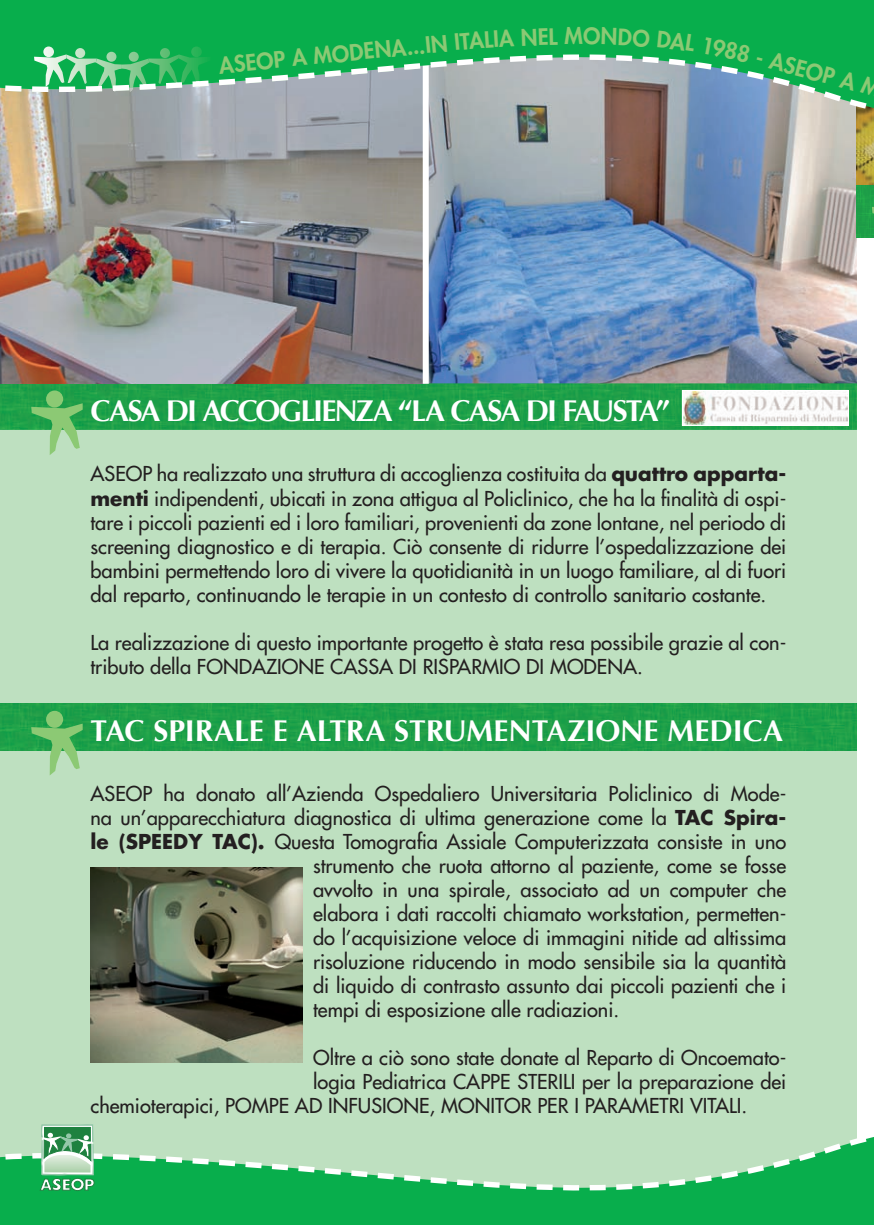
<style>
.page{position:relative;width:874px;height:1225px;background:#fff}
.page>*{position:absolute;margin:0;border:0;box-sizing:border-box;transform-origin:0 0}
.t1{font:700 30px "Optima";letter-spacing:-.005em;color:#fff}
.t2{font:700 30px "Optima";letter-spacing:-.065em;color:#fff}
.t3{font:800 22px "Futura Std";color:#8cc974}
.t4{font:500 20px/24px "Futura Std";color:#231f20;text-align:justify}
.s1{font-weight:700}
</style>
<div class="page">
<div style="left:0;top:0;width:856px;height:1225px;background:#bee0c0"></div>
<img style="left:428px;top:154px;width:428px;height:229px">
<img style="left:0;top:383px;width:856px;height:47px">
<img style="left:0;top:703px;width:856px;height:47px">
<div style="left:46px;top:390px;width:17px;height:17px;background:#8cc974;border-radius:50%"></div>
<svg style="left:31px;top:403px;width:52px;height:52px"></svg>
<div style="left:46px;top:711px;width:17px;height:17px;background:#8cc974;border-radius:50%"></div>
<svg style="left:31px;top:723px;width:52px;height:52px"></svg>
<img style="left:0;top:154px;width:422px;height:230px">
<img style="left:856px;top:154px;width:17px;height:83px">
<svg style="left:871px;top:203px;width:2px;height:35px"></svg>
<div style="left:422px;top:0;width:6px;height:384px;background:#fff"></div>
<img style="left:90px;top:867px;width:212px;height:195px">
<div style="left:681px;top:390px;width:167px;height:36px;background:#fff"></div>
<img style="left:683px;top:391px;width:164px;height:33px">
<svg style="left:0;top:147px;width:873px;height:7px;background:#9da0a1"></svg>
<svg style="left:135px;top:1091px;width:738px;height:134px"></svg>
<svg style="left:135px;top:1145px;width:691px;height:74px"></svg>
<svg style="left:817px;top:1097px;width:56px;height:68px"></svg>
<svg style="left:0;top:1124px;width:135px;height:101px"></svg>
<svg style="left:0;top:0;width:874px;height:147px;background:#59ac7e"></svg>
<p class="t3" style="left:218px;top:56px;width:243px;rotate:-6deg">ASEOP A MODENA...IN I</p>
<p class="t3" style="left:564px;top:26px;width:20px">M</p>
<p class="t3" style="left:727px;top:39px;width:85px;rotate:14deg">88 - ASE</p>
<h1 class="t2" style="left:90px;top:394px;width:580px">CASA DI ACCOGLIENZA “LA CASA DI FAUSTA”</h1>
<p class="t4" style="left:90px;top:463px;width:697px">ASEOP ha realizzato una struttura di accoglienza costituita da <span class="s1">quattro apparta&shy;menti</span> indipendenti, ubicati in zona attigua al Policlinico, che ha la finalità di ospi&shy;tare i piccoli pazienti ed i loro familiari, provenienti da zone lontane, nel periodo di screening diagnostico e di terapia. Ciò consente di ridurre l’ospedalizzazione dei bambini permettendo loro di vivere la quotidianità in un luogo familiare, al di fuori dal reparto, continuando le terapie in un contesto di controllo sanitario costante.</p>
<p class="t4" style="left:90px;top:631px;width:697px">La realizzazione di questo importante progetto è stata resa possibile grazie al con&shy;tributo della FONDAZIONE CASSA DI RISPARMIO DI MODENA.</p>
<h1 class="t1" style="left:90px;top:713px;width:693px">TAC SPIRALE E ALTRA STRUMENTAZIONE MEDICA</h1>
<p class="t4" style="left:90px;top:783px;width:697px">ASEOP ha donato all’Azienda Ospedaliero Universitaria Policlinico di Mode-</p>
<p class="t4" style="left:90px;top:807px;width:697px">na un’apparecchiatura diagnostica di ultima generazione come la <span class="s1">TAC Spira-</span></p>
<p class="t4" style="left:90px;top:831px;width:697px"><span class="s1">le (SPEEDY TAC).</span> Questa Tomografia Assiale Computerizzata consiste in uno</p>
<p class="t4" style="left:313px;top:855px;width:474px">strumento che ruota attorno al paziente, come se fosse</p>
<p class="t4" style="left:313px;top:879px;width:474px">avvolto in una spirale, associato ad un computer che</p>
<p class="t4" style="left:313px;top:903px;width:474px">elabora i dati raccolti chiamato workstation, permetten-</p>
<p class="t4" style="left:313px;top:927px;width:474px">do l’acquisizione veloce di immagini nitide ad altissima</p>
<p class="t4" style="left:313px;top:951px;width:474px">risoluzione riducendo in modo sensibile sia la quantità</p>
<p class="t4" style="left:313px;top:975px;width:474px">di liquido di contrasto assunto dai piccoli pazienti che i</p>
<p class="t4" style="left:313px;top:999px;width:307px">tempi di esposizione alle radiazioni.</p>
<p class="t4" style="left:313px;top:1047px;width:474px">Oltre a ciò sono state donate al Reparto di Oncoemato-</p>
<p class="t4" style="left:313px;top:1071px;width:474px">logia Pediatrica CAPPE STERILI per la preparazione dei</p>
<p class="t4" style="left:90px;top:1095px;width:658px">chemioterapici, POMPE AD INFUSIONE, MONITOR PER I PARAMETRI VITALI.</p>
</div>
